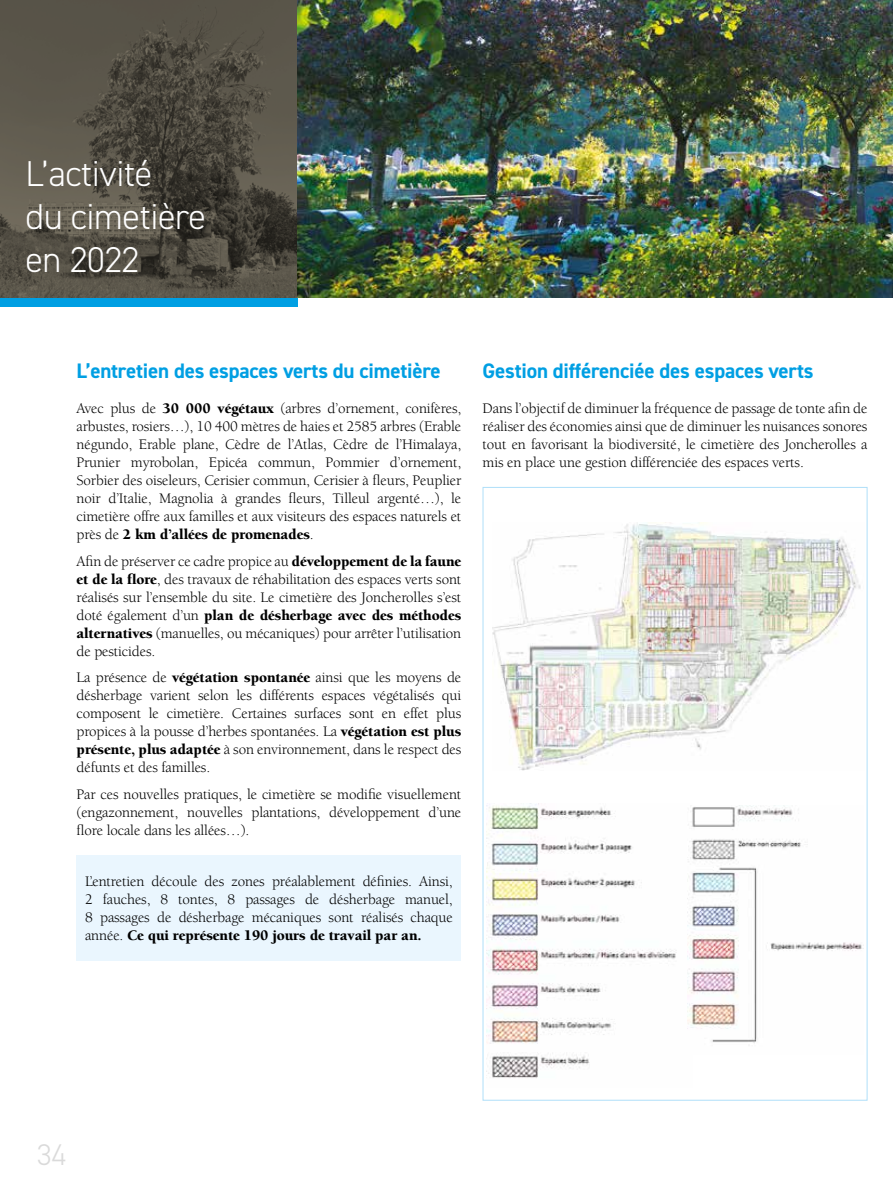
<style>
.page{position:relative;width:893px;height:1191px;background:#fff}
.page>*{position:absolute;margin:0;border:0;box-sizing:border-box;transform-origin:0 0}
.t1{font:300 36px/43.2px "DIN2014";letter-spacing:-.01em;color:#fff}
.t2{font:300 30px "DIN2014";color:#dadada}
.t3{font:700 21px "DIN2014";letter-spacing:-.01em;color:#009fe3}
.t4{font:15px/18px "Berkeley";letter-spacing:-.01em;color:#000;text-align:justify}
.s1{font-weight:900}
</style>
<div class="page">
<div style="left:0;top:298px;width:298px;height:8px;background:#009fe3"></div>
<svg style="left:0;top:0;width:298px;height:298px;background:#534f44"></svg>
<img style="left:492px;top:523px;width:369px;height:247px">
<img style="left:486px;top:803px;width:191px;height:275px">
<img style="left:687px;top:806px;width:177px;height:237px">
<div style="left:77px;top:855px;width:384px;height:105px;background:#eaf6fe"></div>
<img style="left:298px;top:0;width:595px;height:298px">
<h1 class="t1" style="left:26px;top:152px;width:182px">L’activité<br>du cimetière en 2022</h1>
<h3 class="t3" style="left:77px;top:357px;width:366px">L’entretien des espaces verts du cimetière</h3>
<p class="t4" style="left:77px;top:399px;width:386px">Avec plus de <span class="s1">30 000 végétaux</span> (arbres d’ornement, conifères, arbustes, rosiers…), 10 400 mètres de haies et 2585 arbres (Erable négundo, Erable plane, Cèdre de l’Atlas, Cèdre de l’Himalaya, Prunier myrobolan, Epicéa commun, Pommier d’ornement, Sorbier des oiseleurs, Cerisier commun, Cerisier à fleurs, Peuplier noir d’Italie, Magnolia à grandes fleurs, Tilleul argenté…), le cimetière offre aux familles et aux visiteurs des espaces naturels et près de <span class="s1">2 km d’allées de promenades</span>.</p>
<p class="t4" style="left:77px;top:552px;width:386px">Afin de préserver ce cadre propice au <span class="s1">développement de la faune et de la flore</span>, des travaux de réhabilitation des espaces verts sont réalisés sur l’ensemble du site. Le cimetière des Joncherolles s’est doté également d’un <span class="s1">plan de désherbage avec des méthodes alternatives</span> (manuelles, ou mécaniques) pour arrêter l’utilisation de pesticides.</p>
<p class="t4" style="left:77px;top:668px;width:386px">La présence de <span class="s1">végétation spontanée</span> ainsi que les moyens de désherbage varient selon les différents espaces végétalisés qui composent le cimetière. Certaines surfaces sont en effet plus propices à la pousse d’herbes spontanées. La <span class="s1">végétation est plus présente, plus adaptée</span> à son environnement, dans le respect des défunts et des familles.</p>
<p class="t4" style="left:77px;top:785px;width:386px">Par ces nouvelles pratiques, le cimetière se modifie visuellement (engazonnement, nouvelles plantations, développement d’une flore locale dans les allées…).</p>
<p class="t4" style="left:85px;top:873px;width:369px">L’entretien découle des zones préalablement définies. Ainsi, 2 fauches, 8 tontes, 8 passages de désherbage manuel, 8 passages de désherbage mécaniques sont réalisés chaque année. <span class="s1">Ce qui représente 190 jours de travail par an.</span></p>
<h3 class="t3" style="left:483px;top:357px;width:332px">Gestion différenciée des espaces verts</h3>
<p class="t4" style="left:483px;top:399px;width:386px">Dans l’objectif de diminuer la fréquence de passage de tonte afin de réaliser des économies ainsi que de diminuer les nuisances sonores tout en favorisant la biodiversité, le cimetière des Joncherolles a mis en place une gestion différenciée des espaces verts.</p>
<h2 class="t2" style="left:37px;top:1136px;width:31px">34</h2>
</div>
